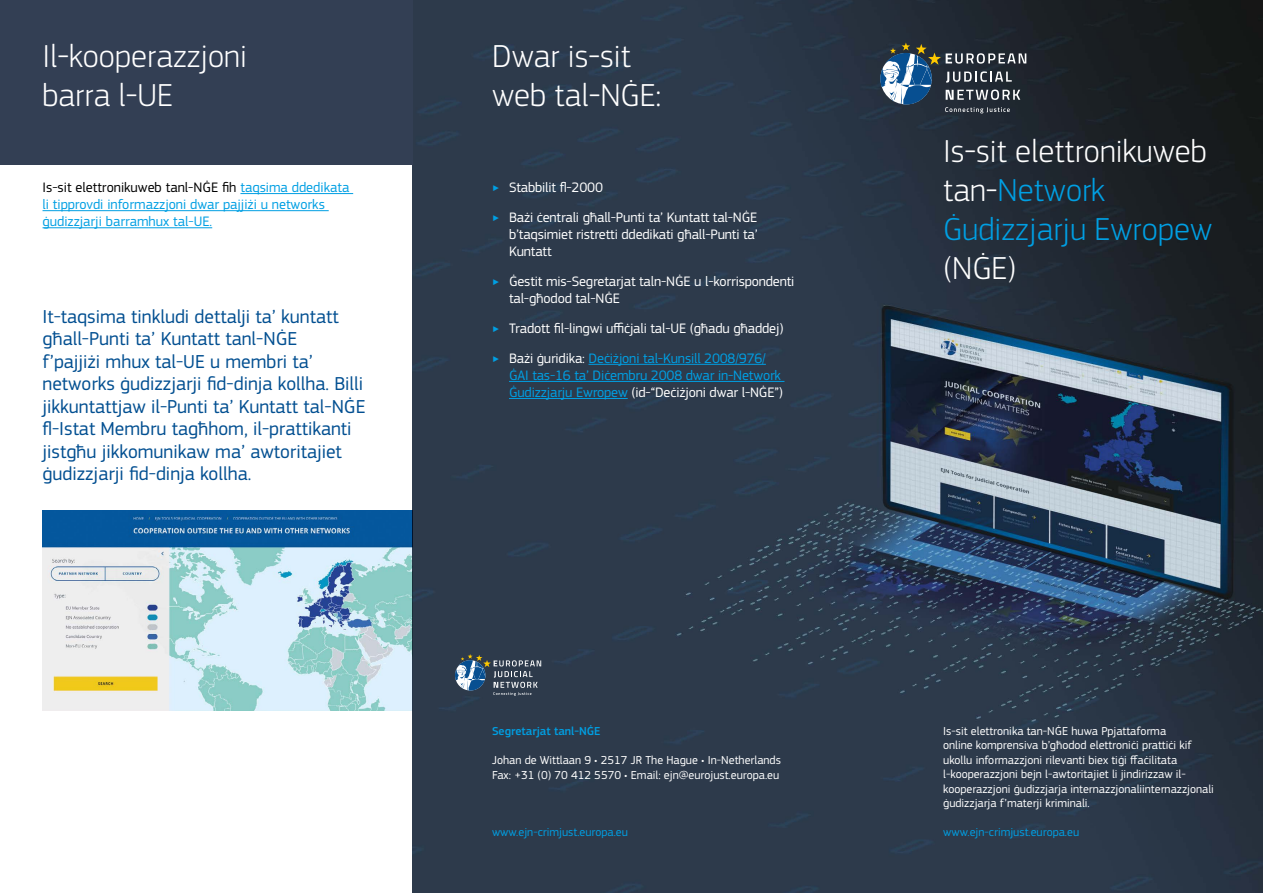
<style>
.page{position:relative;width:1263px;height:893px;background:#fff}
.page>*{position:absolute;margin:0;border:0;box-sizing:border-box;transform-origin:0 0}
.t1{font:300 33px/39px "EC Square Sans Pro";color:#fff}
.t2{font:300 33px/39px "EC Square Sans Pro";color:#009fe3}
.t3{font:19.5px/22.5px "EC Square Sans Pro";color:#024f91}
.t4{font:14.25px/29.8px "EC Square Sans Pro";letter-spacing:-.01em;color:#fff}
.t5{font:14.25px/17.1px "EC Square Sans Pro";color:#009fe3}
.t6{font:12px/14.4px "EC Square Sans Pro";color:#fff}
.t7{font:12px "EC Square Sans Pro";color:#009fe3}
.t8{font:500 12px "EC Square Sans Pro";color:#009fe3}
.s1{color:#000}
.s2{font-weight:300;color:#009fe3}
.s3{color:#009fe3}
.s4{color:#fff}
</style>
<div class="page">
<img style="left:412px;top:0;width:851px;height:893px">
<div style="left:0;top:0;width:412px;height:165px;background:#333f54"></div>
<hr style="left:240px;top:193px;width:113px;height:1px;background:#009fe3">
<hr style="left:43px;top:210px;width:286px;height:1px;background:#009fe3">
<hr style="left:43px;top:227px;width:169px;height:1px;background:#009fe3">
<hr style="left:588px;top:364px;width:178px;height:1px;background:#009fe3">
<hr style="left:509px;top:381px;width:275px;height:1px;background:#009fe3">
<hr style="left:509px;top:398px;width:119px;height:1px;background:#009fe3">
<img style="left:43px;top:510px;width:369px;height:200px">
<svg style="left:880px;top:43px;width:146px;height:70px;background:#475562"></svg>
<svg style="left:455px;top:654px;width:86px;height:42px;background:#4f6071"></svg>
<h1 class="t1" style="left:43px;top:37px;width:206px">Il-kooperazzjoni barra l-UE</h1>
<p class="t5" style="left:43px;top:179px;width:308px"><span class="s1">Is-sit elettronikuweb tanl-NĠE fih</span> taqsima ddedikata li tipprovdi informazzjoni dwar pajjiżi u networks ġudizzjarji barramhux tal-UE.</p>
<p class="t3" style="left:43px;top:305px;width:324px">It-taqsima tinkludi dettalji ta’ kuntatt għall-Punti ta’ Kuntatt tanl-NĠE<br>f’pajjiżi mhux tal-UE u membri ta’ networks ġudizzjarji fid-dinja kollha. Billi jikkuntattjaw il-Punti ta’ Kuntatt tal-NĠE fl-Istat Membru tagħhom, il-prattikanti jistgħu jikkomunikaw ma’ awtoritajiet ġudizzjarji fid-dinja kollha.</p>
<h1 class="t1" style="left:492px;top:37px;width:171px">Dwar is-sit web tal-NĠE:</h1>
<p class="t4" style="left:492px;top:173px;width:267px"><span class="s2">‣</span> Stabbilit fl-2000<br><span class="s2">‣</span> Bażi ċentrali għall-Punti ta’ Kuntatt tal-NĠE</p>
<p class="t4" style="left:509px;top:226px;width:250px;line-height:17.1px">b’taqsimiet ristretti ddedikati għall-Punti ta’<br>Kuntatt</p>
<p class="t4" style="left:509px;top:273px;width:287px;line-height:17.1px;text-indent:-17px"><span class="s2">‣</span> Ġestit mis-Segretarjat taln-NĠE u l-korrispondenti tal-għodod tal-NĠE</p>
<p class="t4" style="left:492px;top:313px;width:293px"><span class="s2">‣</span> Tradott fil-lingwi uffiċjali tal-UE (għadu għaddej) <span class="s2">‣</span> Bażi ġuridika: <span class="s3">Deċiżjoni tal-Kunsill 2008/976/</span></p>
<p class="t5" style="left:509px;top:367px;width:275px">ĠAI tas-16 ta’ Diċembru 2008 dwar in-Network<br>Ġudizzjarju Ewropew <span class="s4">(id-“Deċiżjoni dwar l-NĠE”)</span></p>
<p class="t8" style="left:492px;top:724px;width:110px">Segretarjat tanl-NĠE</p>
<p class="t6" style="left:492px;top:753px;width:290px">Johan de Wittlaan 9 • 2517 JR The Hague • In-Netherlands<br>Fax: +31 (0) 70 412 5570 • Email: ejn@eurojust.europa.eu</p>
<p class="t7" style="left:492px;top:825px;width:137px">www.ejn-crimjust.europa.eu</p>
<h1 class="t2" style="left:943px;top:132px;width:271px"><span class="s4">Is-sit elettronikuweb tan-</span>Network<br>Ġudizzjarju Ewropew</h1>
<h1 class="t1" style="left:943px;top:249px;width:75px">(NĠE)</h1>
<p class="t6" style="left:943px;top:724px;width:272px">Is-sit elettronika tan-NĠE huwa Ppjattaforma<br>online komprensiva b’għodod elettroniċi prattiċi kif ukollu informazzjoni rilevanti biex tiġi ffaċilitata l-kooperazzjoni bejn l-awtoritajiet li jindirizzaw il&shy;kooperazzjoni ġudizzjarja internazzjonaliinternazzjonali ġudizzjarja f’materji kriminali.</p>
<p class="t7" style="left:943px;top:825px;width:137px">www.ejn-crimjust.europa.eu</p>
</div>
